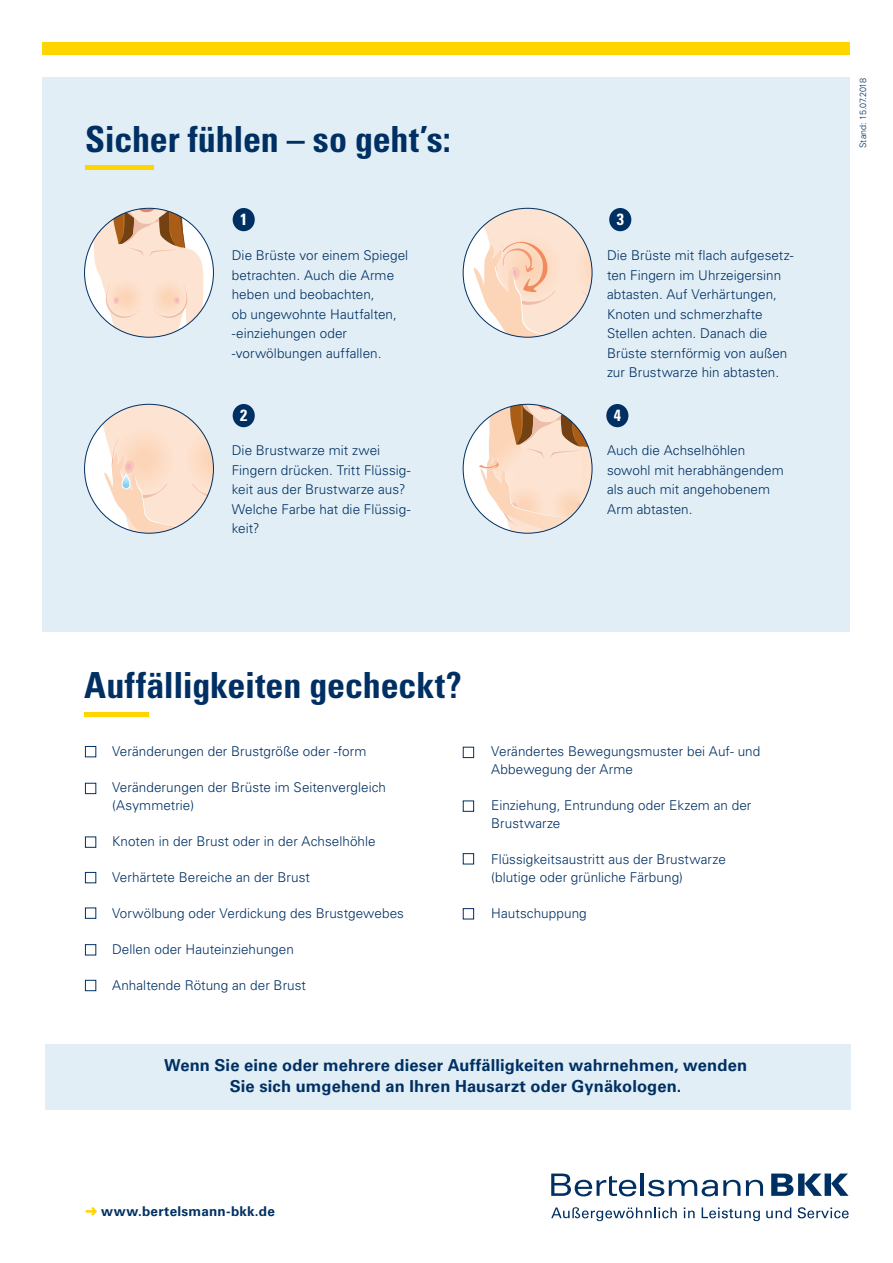
<style>
.page{position:relative;width:893px;height:1263px;background:#fff}
.page>*{position:absolute;margin:0;border:0;box-sizing:border-box;transform-origin:0 0}
.t1{font:700 condensed 36px "Univers LT Std";letter-spacing:-.005em;color:#003063}
.t2{font:700 16.5px/21px "Univers LT Std";letter-spacing:.01em;color:#003063;text-align:center}
.t3{font:700 condensed 16.2px "Univers LT Std";color:#fff}
.t4{font:300 13.5px/19.5px "Univers LT Std";letter-spacing:.005em;color:#003063}
.t5{font:700 13.5px "Univers LT Std";letter-spacing:.02em;color:#003063}
.t6{font:300 9px "Univers LT Std";color:#003063}
.s1{color:#ffd500}
</style>
<div class="page">
<div style="left:45px;top:1044px;width:805px;height:66px;background:#e2eef5"></div>
<div style="left:43px;top:77px;width:807px;height:554px;background:#e2eef5"></div>
<div style="left:85px;top:165px;width:68px;height:5px;background:#ffd500"></div>
<div style="left:85px;top:208px;width:128px;height:129px;background:#fff;border-radius:50%"></div>
<svg style="left:92px;top:208px;width:113px;height:129px"></svg>
<svg style="left:91px;top:404px;width:122px;height:129px"></svg>
<svg style="left:463px;top:208px;width:129px;height:129px"></svg>
<svg style="left:472px;top:208px;width:120px;height:129px"></svg>
<div style="left:463px;top:404px;width:129px;height:129px;background:#fff;border-radius:50%"></div>
<svg style="left:479px;top:404px;width:113px;height:129px"></svg>
<hr style="left:641px;top:1173px;width:3px;height:23px;background:#003063">
<svg style="left:648px;top:1180px;width:92px;height:16px"></svg>
<svg style="left:746px;top:1180px;width:17px;height:16px"></svg>
<svg style="left:771px;top:1173px;width:77px;height:23px"></svg>
<svg style="left:551px;top:1173px;width:85px;height:23px"></svg>
<svg style="left:551px;top:1207px;width:126px;height:14px"></svg>
<svg style="left:684px;top:1207px;width:11px;height:11px"></svg>
<svg style="left:702px;top:1207px;width:58px;height:14px"></svg>
<svg style="left:766px;top:1207px;width:25px;height:11px"></svg>
<svg style="left:798px;top:1207px;width:51px;height:11px"></svg>
<div style="left:43px;top:43px;width:807px;height:12px;background:#ffd500"></div>
<div style="left:233px;top:208px;width:22px;height:23px;background:#003063;border-radius:50%"></div>
<div style="left:233px;top:404px;width:22px;height:23px;background:#003063;border-radius:50%"></div>
<div style="left:609px;top:208px;width:22px;height:23px;background:#003063;border-radius:50%"></div>
<div style="left:606px;top:404px;width:22px;height:23px;background:#003063;border-radius:50%"></div>
<div style="left:85px;top:746px;width:11px;height:11px;border:1px solid #003063"></div>
<div style="left:463px;top:747px;width:11px;height:11px;border:1px solid #003063"></div>
<div style="left:85px;top:783px;width:11px;height:11px;border:1px solid #003063"></div>
<div style="left:85px;top:836px;width:11px;height:12px;border:1px solid #003063"></div>
<div style="left:463px;top:800px;width:11px;height:12px;border:1px solid #003063"></div>
<div style="left:463px;top:853px;width:11px;height:11px;border:1px solid #003063"></div>
<div style="left:463px;top:908px;width:11px;height:11px;border:1px solid #003063"></div>
<div style="left:85px;top:872px;width:11px;height:11px;border:1px solid #003063"></div>
<div style="left:85px;top:907px;width:11px;height:12px;border:1px solid #003063"></div>
<div style="left:85px;top:944px;width:11px;height:11px;border:1px solid #003063"></div>
<div style="left:85px;top:980px;width:11px;height:11px;border:1px solid #003063"></div>
<div style="left:84px;top:712px;width:65px;height:5px;background:#ffd500"></div>
<h1 class="t1" style="left:85px;top:117px;width:367px">Sicher fühlen – so geht’s:</h1>
<p class="t3" style="left:240px;top:209px;width:9px">1</p>
<p class="t4" style="left:232px;top:246px;width:178px">Die Brüste vor einem Spiegel betrachten. Auch die Arme heben und beobachten,<br>ob ungewohnte Hautfalten, -einziehungen oder -vorwölbungen auffallen.</p>
<p class="t3" style="left:240px;top:405px;width:9px">2</p>
<p class="t4" style="left:232px;top:441px;width:180px">Die Brustwarze mit zwei<br>Fingern drücken. Tritt Flüssig&shy;keit aus der Brustwarze aus?<br>Welche Farbe hat die Flüssig&shy;keit?</p>
<p class="t3" style="left:617px;top:209px;width:9px">3</p>
<p class="t4" style="left:607px;top:246px;width:188px">Die Brüste mit flach aufgesetz&shy;ten Fingern im Uhrzeigersinn abtasten. Auf Verhärtungen,<br>Knoten und schmerzhafte<br>Stellen achten. Danach die<br>Brüste sternförmig von außen zur Brustwarze hin abtasten.</p>
<p class="t3" style="left:614px;top:405px;width:9px">4</p>
<p class="t4" style="left:607px;top:441px;width:178px">Auch die Achselhöhlen sowohl mit herabhängendem als auch mit angehobenem<br>Arm abtasten.</p>
<h1 class="t1" style="left:84px;top:663px;width:379px">Auffälligkeiten gecheckt?</h1>
<p class="t4" style="left:112px;top:741px;width:256px">Veränderungen der Brustgröße oder -form</p>
<p class="t4" style="left:112px;top:778px;width:276px;line-height:18px">Veränderungen der Brüste im Seitenvergleich (Asymmetrie)</p>
<p class="t4" style="left:112px;top:831px;width:265px">Knoten in der Brust oder in der Achselhöhle</p>
<p class="t4" style="left:112px;top:867px;width:199px">Verhärtete Bereiche an der Brust</p>
<p class="t4" style="left:112px;top:903px;width:293px">Vorwölbung oder Verdickung des Brustgewebes</p>
<p class="t4" style="left:112px;top:939px;width:183px">Dellen oder Hauteinziehungen</p>
<p class="t4" style="left:112px;top:976px;width:196px">Anhaltende Rötung an der Brust</p>
<p class="t4" style="left:491px;top:742px;width:271px;line-height:18px">Verändertes Bewegungsmuster bei Auf- und<br>Abbewegung der Arme</p>
<p class="t4" style="left:491px;top:796px;width:262px;line-height:18px">Einziehung, Entrundung oder Ekzem an der<br>Brustwarze</p>
<p class="t4" style="left:491px;top:850px;width:236px;line-height:18px">Flüssigkeitsaustritt aus der Brustwarze (blutige oder grünliche Färbung)</p>
<p class="t4" style="left:491px;top:903px;width:97px">Hautschuppung</p>
<p class="t2" style="left:164px;top:1055px;width:585px">Wenn Sie eine oder mehrere dieser Auffälligkeiten wahrnehmen, wenden<br>Sie sich umgehend an Ihren Hausarzt oder Gynäkologen.</p>
<p class="t5" style="left:85px;top:1203px;width:191px"><span class="s1">➜</span> www.bertelsmann-bkk.de</p>
<p class="t6" style="left:857px;top:148px;width:71px;rotate:-90deg">Stand: 15.07.2018</p>
</div>
